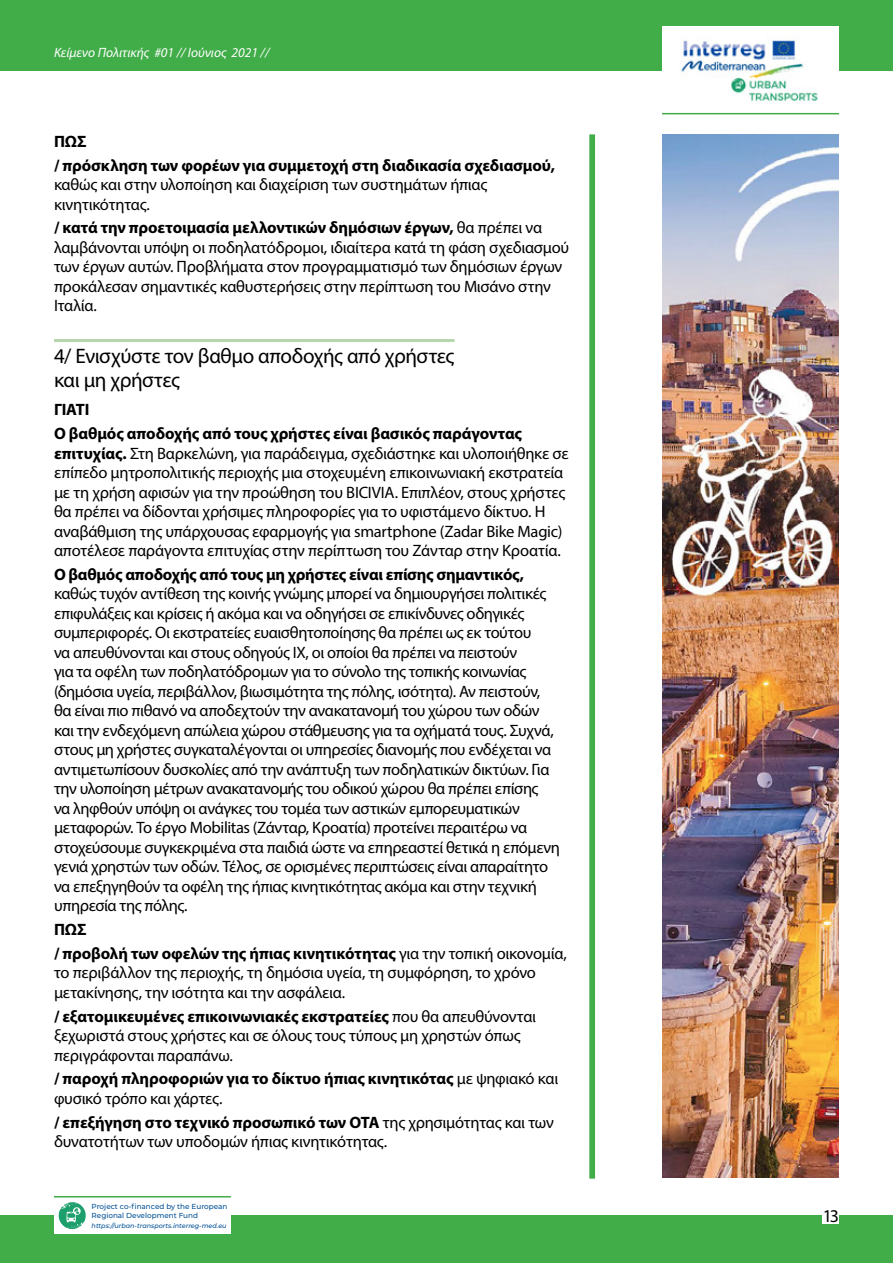
<style>
.page{position:relative;width:893px;height:1263px;background:#fff}
.page>*{position:absolute;margin:0;border:0;box-sizing:border-box;transform-origin:0 0}
.Small_title_green_bo{font:21px/24px "Myriad Pro";letter-spacing:-.02em;color:#000}
.t1{font:18px "Myriad Pro";color:#000}
.Paragraph_Style_4{font:16.5px/19.5px "Myriad Pro";letter-spacing:-.02em;color:#000}
.Paragraph_Style_4-2{font:700 16.5px/19.5px "Myriad Pro";letter-spacing:-.01em;color:#000}
.t2{font:italic 13.5px "Myriad Pro";color:#fff}
.t3{font:500 7.2px/8.7px "Montserrat";color:#005196}
.t4{font:italic 500 6.45px "Montserrat";color:#005196}
.s1{font-weight:700}
.s2{font-weight:400}
</style>
<div class="page">
<div style="left:0;top:0;width:893px;height:71px;background:#41ad49"></div>
<hr style="left:54px;top:339px;width:401px;height:3px;background:#b6d6ac">
<svg style="left:589px;top:134px;width:6px;height:1044px;background:#4bb153"></svg>
<div style="left:0;top:1216px;width:893px;height:47px;background:#41ad49"></div>
<img style="left:662px;top:134px;width:177px;height:1044px">
<div style="left:823px;top:1208px;width:16px;height:16px;background:#fff"></div>
<div style="left:54px;top:1202px;width:177px;height:31px;background:#fff"></div>
<svg style="left:59px;top:1202px;width:27px;height:27px"></svg>
<hr style="left:54px;top:1196px;width:177px;height:1px;background:#41ad49">
<img style="left:662px;top:27px;width:177px;height:88px">
<hr style="left:662px;top:113px;width:177px;height:1px;background:#41ad49">
<p class="t2" style="left:54px;top:44px;width:217px">Κείμενο Πολιτικής #01 // Ιούνιος 2021 //</p>
<p class="Paragraph_Style_4-2" style="left:54px;top:131px;width:34px">ΠΩΣ</p>
<p class="Paragraph_Style_4" style="left:54px;top:155px;width:502px"><span class="s1">/ πρόσκληση των φορέων για συμμετοχή στη διαδικασία σχεδιασμού, </span>καθώς και στην υλοποίηση και διαχείριση των συστημάτων ήπιας κινητικότητας.</p>
<p class="Paragraph_Style_4" style="left:54px;top:218px;width:517px"><span class="s1">/ κατά την προετοιμασία μελλοντικών δημόσιων έργων,</span> θα πρέπει να λαμβάνονται υπόψη οι ποδηλατόδρομοι, ιδιαίτερα κατά τη φάση σχεδιασμού των έργων αυτών. Προβλήματα στον προγραμματισμό των δημόσιων έργων προκάλεσαν σημαντικές καθυστερήσεις στην περίπτωση του Μισάνο στην Ιταλία.</p>
<p class="Small_title_green_bo" style="left:54px;top:344px;width:402px">4/ Ενισχύστε τον βαθμο αποδοχής από χρήστες και μη χρήστες</p>
<p class="Paragraph_Style_4-2" style="left:54px;top:399px;width:37px">ΓΙΑΤΙ</p>
<p class="Paragraph_Style_4" style="left:54px;top:423px;width:516px"><span class="s1">Ο βαθμός αποδοχής από τους χρήστες είναι βασικός παράγοντας επιτυχίας.</span> Στη Βαρκελώνη, για παράδειγμα, σχεδιάστηκε και υλοποιήθηκε σε επίπεδο μητροπολιτικής περιοχής μια στοχευμένη επικοινωνιακή εκστρατεία με τη χρήση αφισών για την προώθηση του BICIVIA. Επιπλέον, στους χρήστες θα πρέπει να δίδονται χρήσιμες πληροφορίες για το υφιστάμενο δίκτυο. Η αναβάθμιση της υπάρχουσας εφαρμογής για smartphone (Zadar Bike Magic) αποτέλεσε παράγοντα επιτυχίας στην περίπτωση του Ζάνταρ στην Κροατία.</p>
<p class="Paragraph_Style_4" style="left:54px;top:564px;width:508px"><span class="s1">Ο βαθμός αποδοχής από τους μη χρήστες είναι επίσης σημαντικός, </span>καθώς τυχόν αντίθεση της κοινής γνώμης μπορεί να δημιουργήσει πολιτικές επιφυλάξεις και κρίσεις ή ακόμα και να οδηγήσει σε επικίνδυνες οδηγικές συμπεριφορές. Οι εκστρατείες ευαισθητοποίησης θα πρέπει ως εκ τούτου<br>να απευθύνονται και στους οδηγούς ΙΧ, οι οποίοι θα πρέπει να πειστούν<br>για τα οφέλη των ποδηλατόδρομων για το σύνολο της τοπικής κοινωνίας (δημόσια υγεία, περιβάλλον, βιωσιμότητα της πόλης, ισότητα). Αν πειστούν, θα είναι πιο πιθανό να αποδεχτούν την ανακατανομή του χώρου των οδών και την ενδεχόμενη απώλεια χώρου στάθμευσης για τα οχήματά τους. Συχνά, στους μη χρήστες συγκαταλέγονται οι υπηρεσίες διανομής που ενδέχεται να αντιμετωπίσουν δυσκολίες από την ανάπτυξη των ποδηλατικών δικτύων. Για την υλοποίηση μέτρων ανακατανομής του οδικού χώρου θα πρέπει επίσης<br>να ληφθούν υπόψη οι ανάγκες του τομέα των αστικών εμπορευματικών μεταφορών. Το έργο Mobilitas (Ζάνταρ, Κροατία) προτείνει περαιτέρω να στοχεύσουμε συγκεκριμένα στα παιδιά ώστε να επηρεαστεί θετικά η επόμενη γενιά χρηστών των οδών. Τέλος, σε ορισμένες περιπτώσεις είναι απαραίτητο να επεξηγηθούν τα οφέλη της ήπιας κινητικότητας ακόμα και στην τεχνική υπηρεσία της πόλης.</p>
<p class="Paragraph_Style_4-2" style="left:54px;top:919px;width:34px">ΠΩΣ</p>
<p class="Paragraph_Style_4" style="left:54px;top:943px;width:514px"><span class="s1">/ προβολή των οφελών της ήπιας κινητικότητας</span> για την τοπική οικονομία, το περιβάλλον της περιοχής, τη δημόσια υγεία, τη συμφόρηση, το χρόνο μετακίνησης, την ισότητα και την ασφάλεια.</p>
<p class="Paragraph_Style_4" style="left:54px;top:1006px;width:484px"><span class="s1">/ εξατομικευμένες επικοινωνιακές εκστρατείες</span> που θα απευθύνονται ξεχωριστά στους χρήστες και σε όλους τους τύπους μη χρηστών όπως περιγράφονται παραπάνω.</p>
<p class="Paragraph_Style_4-2" style="left:54px;top:1068px;width:506px">/ παροχή πληροφοριών για το δίκτυο ήπιας κινητικότας <span class="s2">με ψηφιακό και φυσικό τρόπο και χάρτες.</span></p>
<p class="Paragraph_Style_4" style="left:54px;top:1112px;width:501px"><span class="s1">/ επεξήγηση στο τεχνικό προσωπικό των ΟΤΑ</span> της χρησιμότητας και των δυνατοτήτων των υποδομών ήπιας κινητικότητας.</p>
<p class="t3" style="left:92px;top:1202px;width:137px">Project co-financed by the European<br>Regional Development Fund</p>
<p class="t4" style="left:92px;top:1221px;width:136px">https://urban-transports.interreg-med.eu</p>
<p class="t1" style="left:823px;top:1205px;width:18px">13</p>
</div>
